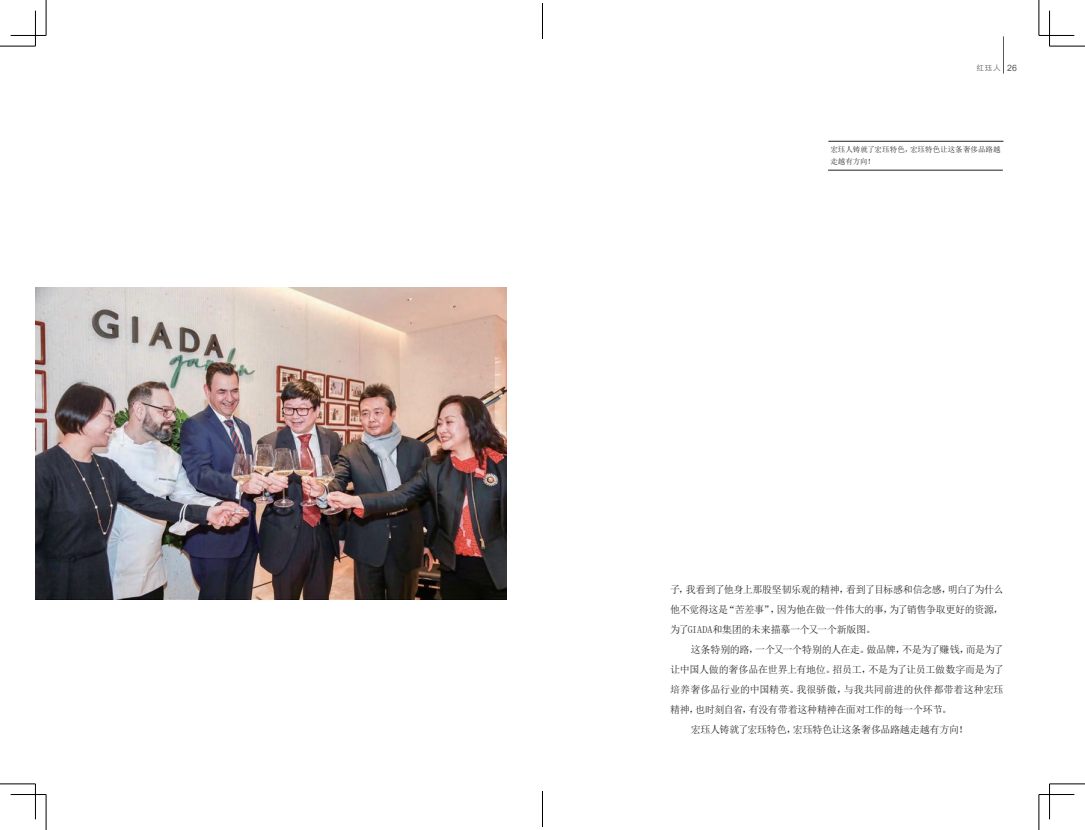
<style>
.page{position:relative;width:1085px;height:830px;background:#fff}
.page>*{position:absolute;margin:0;border:0;box-sizing:border-box;transform-origin:0 0}
.t1{font:10px/20px "Sim Sun";letter-spacing:-.025em;color:#231f20;text-align:justify}
.t2{font:10px "Sim Sun";letter-spacing:-.005em;color:#231f20}
.t3{font:8.75px "Arial";color:#57585a}
.t4{font:7.5px/12.5px "Sim Sun";color:#231f20}
.t5{font:7.5px "ST Xihei";color:#57585a}
.s1{font-family:"Arial";font-size:8.75px;color:#fff}
</style>
<div class="page">
<hr style="left:1003px;top:36px;width:1px;height:37px;background:#57585a">
<hr style="left:828px;top:141px;width:175px;height:1px;background:#231f20">
<hr style="left:828px;top:170px;width:174px;height:1px;background:#231f20">
<img style="left:35px;top:287px;width:471px;height:312px">
<hr style="left:0;top:46px;width:35px;height:1px;background:#000">
<hr style="left:1049px;top:46px;width:35px;height:1px;background:#000">
<hr style="left:0;top:783px;width:35px;height:1px;background:#000">
<hr style="left:1049px;top:783px;width:35px;height:1px;background:#000">
<hr style="left:46px;top:0;width:1px;height:35px;background:#000">
<hr style="left:46px;top:794px;width:1px;height:35px;background:#000">
<hr style="left:1038px;top:0;width:1px;height:35px;background:#000">
<hr style="left:1038px;top:794px;width:1px;height:35px;background:#000">
<hr style="left:11px;top:35px;width:35px;height:1px;background:#000">
<hr style="left:1038px;top:35px;width:36px;height:1px;background:#000">
<hr style="left:11px;top:793px;width:35px;height:1px;background:#000">
<hr style="left:1038px;top:793px;width:36px;height:1px;background:#000">
<hr style="left:35px;top:11px;width:1px;height:35px;background:#000">
<hr style="left:35px;top:783px;width:1px;height:36px;background:#000">
<hr style="left:1049px;top:11px;width:1px;height:35px;background:#000">
<hr style="left:1049px;top:783px;width:1px;height:36px;background:#000">
<hr style="left:542px;top:3px;width:1px;height:36px;background:#000">
<hr style="left:542px;top:791px;width:1px;height:35px;background:#000">
<p class="t5" style="left:976px;top:62px;width:42px">红珏人 <span class="s1">65</span></p>
<p class="t3" style="left:1007px;top:62px;width:11px">26</p>
<p class="t4" style="left:830px;top:143px;width:172px">宏珏人铸就了宏珏特色，宏珏特色让这条奢侈品路越走越有方向！</p>
<p class="t1" style="left:670px;top:579px;width:335px">子，我看到了他身上那股坚韧乐观的精神，看到了目标感和信念感，明白了为什么他不觉得这是“苦差事”，因为他在做一件伟大的事，为了销售争取更好的资源，为了GIADA和集团的未来描摹一个又一个新版图。</p>
<p class="t1" style="left:690px;top:639px;width:314px">这条特别的路，一个又一个特别的人在走。做品牌，不是为了赚钱，而是为了</p>
<p class="t1" style="left:670px;top:659px;width:335px">让中国人做的奢侈品在世界上有地位。招员工，不是为了让员工做数字而是为了</p>
<p class="t2" style="left:670px;top:684px;width:335px">培养奢侈品行业的中国精英。我很骄傲，与我共同前进的伙伴都带着这种宏珏</p>
<p class="t1" style="left:670px;top:699px;width:283px">精神，也时刻自省，有没有带着这种精神在面对工作的每一个环节。</p>
<p class="t1" style="left:690px;top:719px;width:279px">宏珏人铸就了宏珏特色，宏珏特色让这条奢侈品路越走越有方向！</p>
</div>
